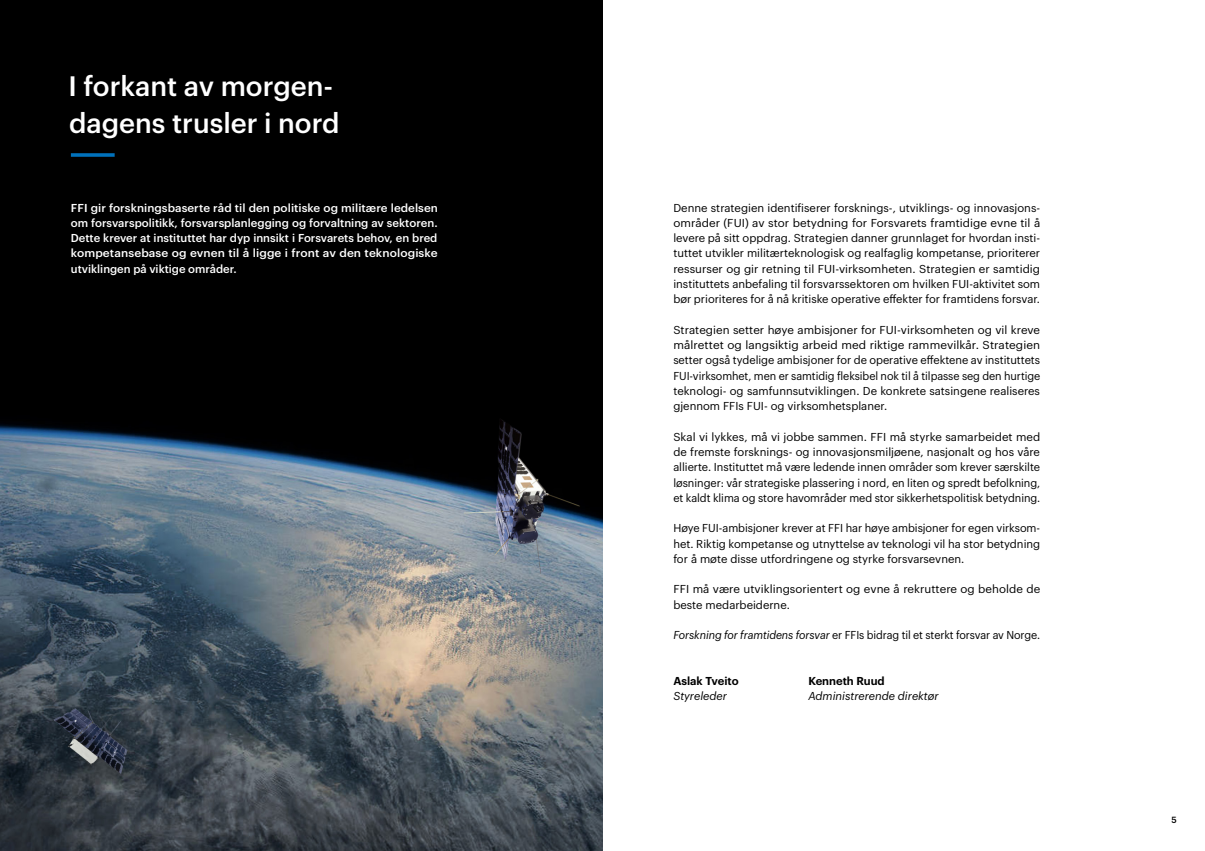
<style>
.page{position:relative;width:1205px;height:851px;background:#fff}
.page>*{position:absolute;margin:0;border:0;box-sizing:border-box;transform-origin:0 0}
.Materie__Overskrift{font:500 27.5px/37.5px "Graphik";color:#fff}
.Materie__Mengdetekst{font:11.25px/15.2px "Graphik";color:#000;text-align:justify}
.Materie__Ingress{font:500 11.25px/15.2px "Graphik";color:#fff;text-align:justify}
.Materie__Ingress-2{font:500 11.25px/15.2px "Graphik";color:#fff;scale:1.05 1}
.Materie__Mengdetekst-2{font:11.25px "Graphik";color:#000;scale:.96 1}
.Materie__Mengdetekst-3{font:italic 11.25px "Graphik";color:#000}
.Materie__Mengdetekst-4{font:600 11.25px "Graphik";color:#000}
.t1{font:500 8.75px "Graphik";color:#000}
.s1{font-style:italic}
</style>
<div class="page">
<img style="left:0;top:0;width:602px;height:850px">
<svg style="left:71px;top:153px;width:44px;height:4px"></svg>
<h1 class="Materie__Overskrift" style="left:69px;top:64px;width:273px">I forkant av morgen&shy;dagens trusler i nord</h1>
<p class="Materie__Ingress" style="left:71px;top:199px;width:368px">FFI gir forskningsbaserte råd til den politiske og militære ledelsen om forsvarspolitikk, forsvarsplanlegging og forvaltning av sektoren.<br>Dette krever at instituttet har dyp innsikt i Forsvarets behov, en bred</p>
<p class="Materie__Ingress-2" style="left:71px;top:245px;width:351px">kompetansebase og evnen til å ligge i front av den teknologiske utviklingen på viktige områder.</p>
<p class="Materie__Mengdetekst" style="left:673px;top:199px;width:368px">Denne strategien identifiserer forsknings-, utviklings- og innovasjons&shy;områder (FUI) av stor betydning for Forsvarets framtidige evne til å levere på sitt oppdrag. Strategien danner grunnlaget for hvordan insti&shy;tuttet utvikler militærteknologisk og realfaglig kompetanse, prioriterer ressurser og gir retning til FUI-virksomheten. Strategien er samtidig instituttets anbefaling til forsvarssektoren om hvilken FUI-aktivitet som bør prioriteres for å nå kritiske operative effekter for framtidens forsvar.</p>
<p class="Materie__Mengdetekst" style="left:673px;top:321px;width:368px">Strategien setter høye ambisjoner for FUI-virksomheten og vil kreve målrettet og langsiktig arbeid med riktige rammevilkår. Strategien setter også tydelige ambisjoner for de operative effektene av instituttets FUI-virksomhet, men er samtidig fleksibel nok til å tilpasse seg den hurtige teknologi- og samfunnsutviklingen. De konkrete satsingene realiseres gjennom FFIs FUI- og virksomhetsplaner.</p>
<p class="Materie__Mengdetekst" style="left:673px;top:428px;width:368px">Skal vi lykkes, må vi jobbe sammen. FFI må styrke samarbeidet med de fremste forsknings- og innovasjonsmiljøene, nasjonalt og hos våre allierte. Instituttet må være ledende innen områder som krever særskilte løsninger: vår strategiske plassering i nord, en liten og spredt befolkning, et kaldt klima og store havområder med stor sikkerhetspolitisk betydning.</p>
<p class="Materie__Mengdetekst" style="left:673px;top:519px;width:368px">Høye FUI-ambisjoner krever at FFI har høye ambisjoner for egen virksom&shy;het. Riktig kompetanse og utnyttelse av teknologi vil ha stor betydning for å møte disse utfordringene og styrke forsvarsevnen.</p>
<p class="Materie__Mengdetekst" style="left:673px;top:580px;width:368px">FFI må være utviklingsorientert og evne å rekruttere og beholde de beste medarbeiderne.</p>
<p class="Materie__Mengdetekst-2" style="left:673px;top:626px;width:383px"><span class="s1">Forskning for framtidens forsvar</span> er FFIs bidrag til et sterkt forsvar av Norge.</p>
<p class="Materie__Mengdetekst-4" style="left:673px;top:672px;width:67px">Aslak Tveito</p>
<p class="Materie__Mengdetekst-4" style="left:808px;top:672px;width:78px">Kenneth Ruud</p>
<p class="Materie__Mengdetekst-3" style="left:673px;top:687px;width:55px">Styreleder</p>
<p class="Materie__Mengdetekst-3" style="left:808px;top:687px;width:132px">Administrerende direktør</p>
<p class="t1" style="left:1171px;top:812px;width:7px">5</p>
</div>
